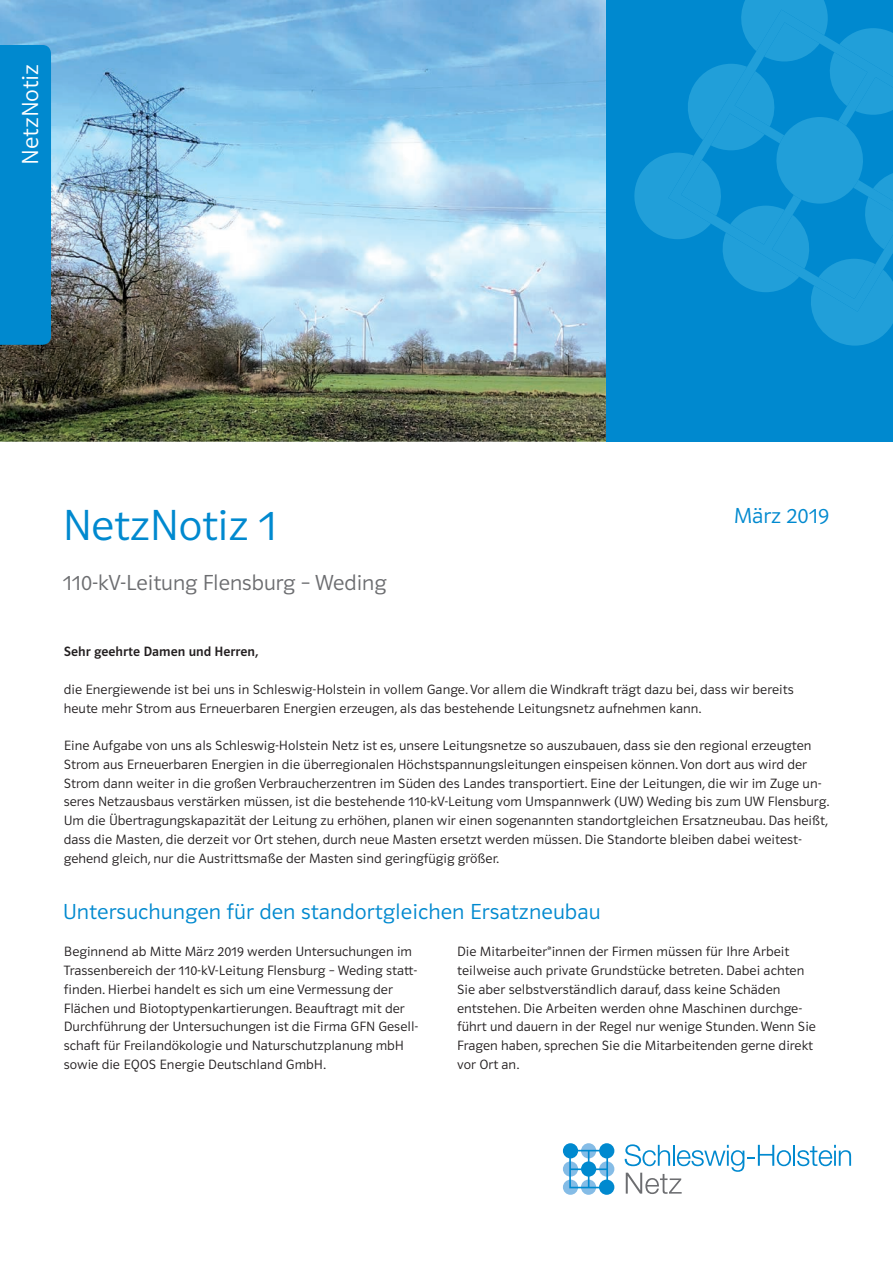
<style>
.page{position:relative;width:893px;height:1263px;background:#fff}
.page>*{position:absolute;margin:0;border:0;box-sizing:border-box;transform-origin:0 0}
.t1{font:45px "Polo 22 NEU Leicht";color:#0089cf}
.t2{font:24px "Polo 11 Neu Leicht";color:#fff}
.t3{font:22.5px "Polo 11 Neu Leicht";color:#0089cf}
.t4{font:22.5px "Polo 22 NEU Leicht";color:#6c6d70}
.t5{font:13.95px/18.8px "Polo 11 Neu Leicht";color:#231f20}
.t6{font:13.95px "Polo 11 Neu Krftg";color:#231f20}
</style>
<div class="page">
<div style="left:563px;top:1143px;width:15px;height:15px;background:#0089cf;border-radius:50%"></div>
<svg style="left:581px;top:1143px;width:15px;height:15px"></svg>
<div style="left:599px;top:1143px;width:15px;height:15px;background:#0089cf;border-radius:50%"></div>
<div style="left:563px;top:1161px;width:15px;height:15px;background:#85bce6;border-radius:50%"></div>
<div style="left:599px;top:1161px;width:15px;height:15px;background:#85bce6;border-radius:50%"></div>
<svg style="left:563px;top:1179px;width:15px;height:16px"></svg>
<svg style="left:581px;top:1179px;width:15px;height:16px"></svg>
<div style="left:599px;top:1179px;width:15px;height:16px;background:#0089cf;border-radius:50%"></div>
<svg style="left:569px;top:1150px;width:39px;height:38px"></svg>
<hr style="left:793px;top:1145px;width:2px;height:21px;background:#0089cf">
<svg style="left:797px;top:1145px;width:54px;height:21px"></svg>
<svg style="left:624px;top:1144px;width:167px;height:50px"></svg>
<div style="left:581px;top:1161px;width:15px;height:15px;background:#0089cf;border-radius:50%"></div>
<img style="left:0;top:0;width:606px;height:442px">
<div style="left:0;top:45px;width:51px;height:300px;background:#0089cf"></div>
<div style="left:606px;top:0;width:287px;height:442px;background:#0089cf"></div>
<svg style="left:634px;top:0;width:259px;height:346px"></svg>
<h2 class="t2" style="left:17px;top:165px;width:102px;rotate:-90deg">NetzNotiz</h2>
<h1 class="t1" style="left:63px;top:501px;width:216px">NetzNotiz 1</h1>
<h3 class="t4" style="left:63px;top:570px;width:325px">110-kV-Leitung Flensburg – Weding</h3>
<h3 class="t3" style="left:734px;top:503px;width:97px">März 2019</h3>
<p class="t6" style="left:64px;top:644px;width:196px">Sehr geehrte Damen und Herren,</p>
<p class="t5" style="left:64px;top:680px;width:731px">die Energiewende ist bei uns in Schleswig-Holstein in vollem Gange. Vor allem die Windkraft trägt dazu bei, dass wir bereits heute mehr Strom aus Erneuerbaren Energien erzeugen, als das bestehende Leitungsnetz aufnehmen kann.</p>
<p class="t5" style="left:64px;top:736px;width:767px">Eine Aufgabe von uns als Schleswig-Holstein Netz ist es, unsere Leitungsnetze so auszubauen, dass sie den regional erzeugten Strom aus Erneuerbaren Energien in die überregionalen Höchstspannungsleitungen einspeisen können. Von dort aus wird der Strom dann weiter in die großen Verbraucherzentren im Süden des Landes transportiert. Eine der Leitungen, die wir im Zuge un&shy;seres Netzausbaus verstärken müssen, ist die bestehende 110-kV-Leitung vom Umspannwerk (UW) Weding bis zum UW Flensburg.<br>Um die Übertragungskapazität der Leitung zu erhöhen, planen wir einen sogenannten standortgleichen Ersatzneubau. Das heißt, dass die Masten, die derzeit vor Ort stehen, durch neue Masten ersetzt werden müssen. Die Standorte bleiben dabei weitest&shy;gehend gleich, nur die Austrittsmaße der Masten sind geringfügig größer.</p>
<h3 class="t3" style="left:63px;top:899px;width:539px">Untersuchungen für den standortgleichen Ersatzneubau</h3>
<p class="t5" style="left:64px;top:942px;width:356px">Beginnend ab Mitte März 2019 werden Untersuchungen im Trassenbereich der 110-kV-Leitung Flensburg – Weding statt&shy;finden. Hierbei handelt es sich um eine Vermessung der Flächen und Biotoptypenkartierungen. Beauftragt mit der Durchführung der Untersuchungen ist die Firma GFN Gesell&shy;schaft für Freilandökologie und Naturschutzplanung mbH sowie die EQOS Energie Deutschland GmbH.</p>
<p class="t5" style="left:457px;top:942px;width:360px">Die Mitarbeiter*innen der Firmen müssen für Ihre Arbeit teilweise auch private Grundstücke betreten. Dabei achten Sie aber selbstverständlich darauf, dass keine Schäden entstehen. Die Arbeiten werden ohne Maschinen durchge&shy;führt und dauern in der Regel nur wenige Stunden. Wenn Sie Fragen haben, sprechen Sie die Mitarbeitenden gerne direkt vor Ort an.</p>
</div>
